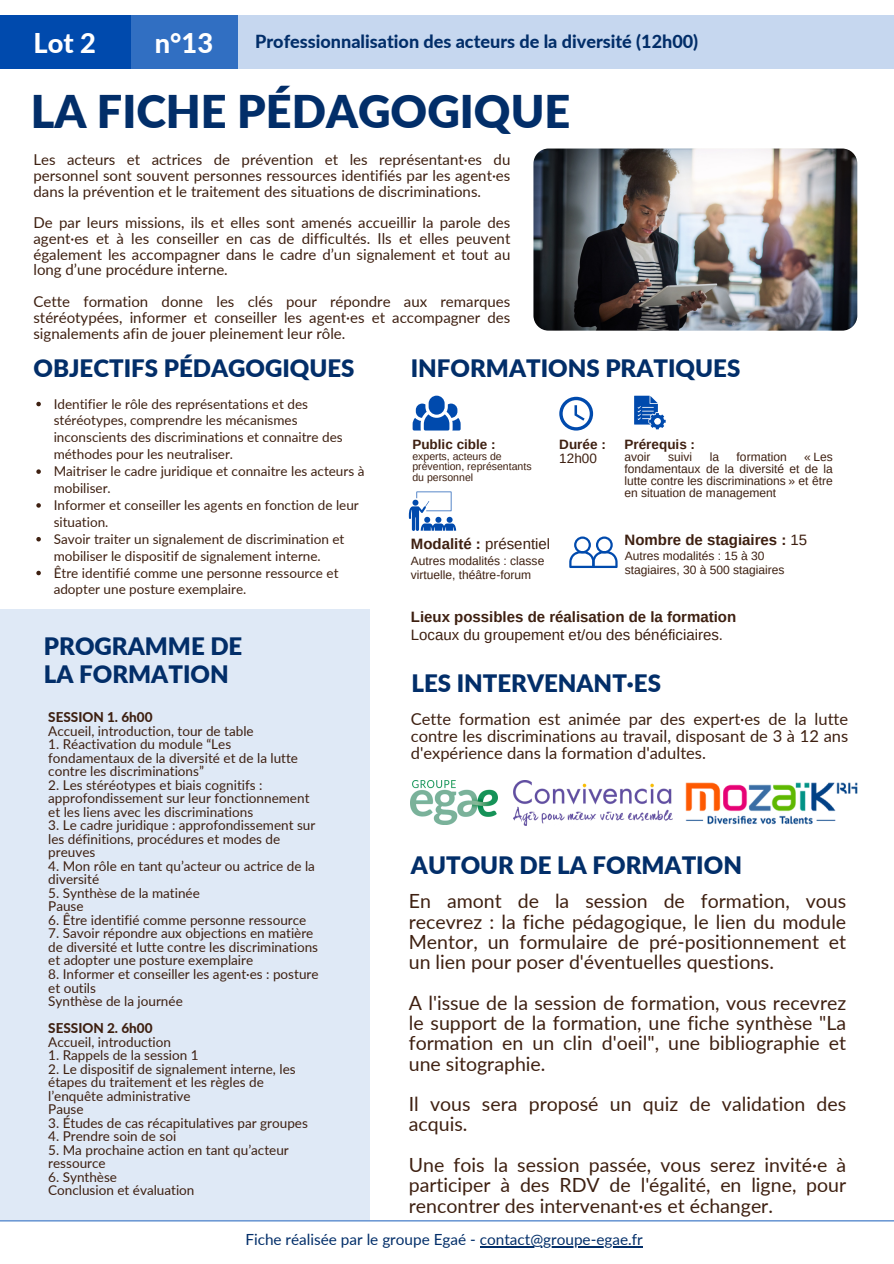
<style>
.page{position:relative;width:894px;height:1264px;background:#fff}
.page>*{position:absolute;margin:0;border:0;box-sizing:border-box;transform-origin:0 0}
.t1{font:900 45px "Lato";color:#022e69}
.t2{font:800 27.15px "Lato";color:#fff}
.t3{font:900 24px/28.2px "Lato";color:#022e69}
.t4{font:19.5px/20.2px "Lato";color:#3e2011;text-align:justify}
.t5{font:800 18px "Lato";color:#022e69}
.t6{font:16.5px/17px "Lato";color:#3e2011;text-align:justify}
.t7{font:15.3px "Lato";color:#022e69}
.t8{font:15px/15.8px "Lato";color:#3e2011;text-align:justify}
.t9{font:700 15px "Arimo";color:#3e2011}
.t10{font:15px "Arimo";color:#3e2011}
.t11{font:13.5px/13.5px "Lato";color:#3e2011}
.t12{font:700 13.5px "Arimo";color:#3e2011}
.t13{font:800 13.5px "Lato";color:#3e2011}
.t14{font:13.5px "Arimo";color:#3e2011}
.t15{font:12px/12px "Arimo";color:#3e2011}
.t16{font:10.5px/10.5px "Arimo";color:#3e2011}
.s1{font-weight:700}
.s2{font-weight:400}
</style>
<div class="page">
<div style="left:0;top:15px;width:135px;height:54px;background:#004aad"></div>
<div style="left:237px;top:15px;width:656px;height:54px;background:#c6d7ef"></div>
<div style="left:131px;top:15px;width:106px;height:54px;background:#316fc2"></div>
<div style="left:0;top:609px;width:369px;height:611px;background:#dfe9f6"></div>
<svg style="left:412px;top:403px;width:48px;height:27px"></svg>
<div style="left:428px;top:395px;width:16px;height:19px;background:#004aad;border-radius:8px"></div>
<svg style="left:634px;top:396px;width:31px;height:33px"></svg>
<svg style="left:409px;top:491px;width:47px;height:40px"></svg>
<svg style="left:569px;top:536px;width:48px;height:32px"></svg>
<svg style="left:559px;top:397px;width:34px;height:33px"></svg>
<hr style="left:0;top:1220px;width:893px;height:1px;background:#316fc2">
<img style="left:533px;top:148px;width:324px;height:183px;border-radius:15px">
<img style="left:410px;top:780px;width:87px;height:44px">
<img style="left:513px;top:780px;width:159px;height:45px">
<img style="left:685px;top:782px;width:172px;height:43px">
<hr style="left:479px;top:1246px;width:163px;height:1px;background:#022e69">
<svg style="left:36px;top:402px;width:5px;height:4px"></svg>
<svg style="left:36px;top:469px;width:5px;height:5px"></svg>
<svg style="left:36px;top:503px;width:5px;height:4px"></svg>
<svg style="left:36px;top:537px;width:5px;height:4px"></svg>
<svg style="left:36px;top:570px;width:5px;height:5px"></svg>
<p class="t2" style="left:33px;top:26px;width:64px">Lot 2</p>
<p class="t2" style="left:155px;top:26px;width:60px">n°13</p>
<p class="t5" style="left:255px;top:30px;width:444px">Professionnalisation des acteurs de la diversité (12h00)</p>
<p class="t1" style="left:31px;top:83px;width:541px">LA FICHE PÉDAGOGIQUE</p>
<p class="t8" style="left:33px;top:151px;width:478px">Les acteurs et actrices de prévention et les représentant·es du personnel sont souvent personnes ressources identifiés par les agent·es dans la prévention et le traitement des situations de discriminations.</p>
<p class="t8" style="left:33px;top:214px;width:478px">De par leurs missions, ils et elles sont amenés accueillir la parole des agent·es et à les conseiller en cas de difficultés. Ils et elles peuvent également les accompagner dans le cadre d’un signalement et tout au long d’une procédure interne.</p>
<p class="t8" style="left:33px;top:293px;width:478px">Cette formation donne les clés pour répondre aux remarques stéréotypées, informer et conseiller les agent·es et accompagner des signalements afin de jouer pleinement leur rôle.</p>
<p class="t3" style="left:33px;top:354px;width:322px">OBJECTIFS PÉDAGOGIQUES</p>
<p class="t11" style="left:54px;top:395px;width:290px;line-height:17px">Identifier le rôle des représentations et des stéréotypes, comprendre les mécanismes inconscients des discriminations et connaitre des méthodes pour les neutraliser.</p>
<p class="t11" style="left:54px;top:462px;width:312px;line-height:17px">Maitriser le cadre juridique et connaitre les acteurs à mobiliser.</p>
<p class="t11" style="left:54px;top:496px;width:306px;line-height:17px">Informer et conseiller les agents en fonction de leur situation.</p>
<p class="t11" style="left:54px;top:530px;width:292px;line-height:17px">Savoir traiter un signalement de discrimination et mobiliser le dispositif de signalement interne.</p>
<p class="t11" style="left:54px;top:564px;width:286px;line-height:17px">Être identifié comme une personne ressource et adopter une posture exemplaire.</p>
<p class="t3" style="left:44px;top:631px;width:200px">PROGRAMME DE<br>LA FORMATION</p>
<p class="t13" style="left:48px;top:708px;width:106px">SESSION 1. 6h00</p>
<p class="t11" style="left:48px;top:723px;width:207px">Accueil, introduction, tour de table</p>
<p class="t11" style="left:48px;top:737px;width:251px">1. Réactivation du module “Les fondamentaux de la diversité et de la lutte contre les discriminations”</p>
<p class="t11" style="left:48px;top:777px;width:263px">2. Les stéréotypes et biais cognitifs : approfondissement sur leur fonctionnement et les liens avec les discriminations</p>
<p class="t11" style="left:48px;top:818px;width:268px">3. Le cadre juridique : approfondissement sur les définitions, procédures et modes de preuves</p>
<p class="t11" style="left:48px;top:858px;width:268px">4. Mon rôle en tant qu’acteur ou actrice de la diversité</p>
<p class="t11" style="left:48px;top:885px;width:153px">5. Synthèse de la matinée</p>
<p class="t11" style="left:48px;top:899px;width:37px">Pause</p>
<p class="t11" style="left:48px;top:913px;width:259px">6. Être identifié comme personne ressource</p>
<p class="t11" style="left:48px;top:926px;width:271px">7. Savoir répondre aux objections en matière de diversité et lutte contre les discriminations et adopter une posture exemplaire</p>
<p class="t11" style="left:48px;top:967px;width:272px">8. Informer et conseiller les agent·es : posture et outils</p>
<p class="t11" style="left:48px;top:994px;width:136px">Synthèse de la journée</p>
<p class="t13" style="left:48px;top:1019px;width:106px">SESSION 2. 6h00</p>
<p class="t11" style="left:48px;top:1034px;width:124px">Accueil, introduction</p>
<p class="t11" style="left:48px;top:1048px;width:152px">1. Rappels de la session 1</p>
<p class="t11" style="left:48px;top:1061px;width:249px">2. Le dispositif de signalement interne, les étapes du traitement et les règles de l’enquête administrative</p>
<p class="t11" style="left:48px;top:1102px;width:37px">Pause</p>
<p class="t11" style="left:48px;top:1115px;width:261px">3. Études de cas récapitulatives par groupes</p>
<p class="t11" style="left:48px;top:1129px;width:129px">4. Prendre soin de soi</p>
<p class="t11" style="left:48px;top:1142px;width:242px">5. Ma prochaine action en tant qu’acteur ressource</p>
<p class="t11" style="left:48px;top:1169px;width:70px">6. Synthèse</p>
<p class="t11" style="left:48px;top:1183px;width:148px">Conclusion et évaluation</p>
<p class="t3" style="left:410px;top:353px;width:331px">INFORMATIONS PRATIQUES</p>
<p class="t12" style="left:412px;top:436px;width:85px">Public cible :</p>
<p class="t16" style="left:412px;top:451px;width:121px">experts, acteurs de prévention, représentants du personnel</p>
<p class="t12" style="left:559px;top:437px;width:48px">Durée :</p>
<p class="t14" style="left:559px;top:450px;width:39px">12h00</p>
<p class="t12" style="left:624px;top:437px;width:72px">Prérequis :</p>
<p class="t15" style="left:624px;top:451px;width:28px">avoir</p>
<p class="t15" style="left:668px;top:451px;width:26px">suivi</p>
<p class="t15" style="left:709px;top:451px;width:11px">la</p>
<p class="t15" style="left:736px;top:451px;width:52px">formation</p>
<p class="t15" style="left:624px;top:451px;width:210px;text-align:justify;text-indent:180px">« Les fondamentaux de la diversité et de la lutte contre les discriminations » et être en situation de management</p>
<p class="t10" style="left:410px;top:535px;width:141px"><span class="s1">Modalité :</span> présentiel</p>
<p class="t15" style="left:410px;top:554px;width:135px;line-height:14px">Autres modalités : classe virtuelle, théâtre-forum</p>
<p class="t9" style="left:624px;top:531px;width:184px">Nombre de stagiaires : <span class="s2">15</span></p>
<p class="t15" style="left:624px;top:549px;width:161px;line-height:14px">Autres modalités : 15 à 30 stagiaires, 30 à 500 stagiaires</p>
<p class="t9" style="left:410px;top:608px;width:327px">Lieux possibles de réalisation de la formation</p>
<p class="t10" style="left:410px;top:626px;width:314px">Locaux du groupement et/ou des bénéficiaires.</p>
<p class="t3" style="left:411px;top:668px;width:251px">LES INTERVENANT·ES</p>
<p class="t6" style="left:410px;top:710px;width:439px">Cette formation est animée par des expert·es de la lutte contre les discriminations au travail, disposant de 3 à 12 ans d'expérience dans la formation d'adultes.</p>
<p class="t3" style="left:411px;top:850px;width:332px">AUTOUR DE LA FORMATION</p>
<p class="t4" style="left:409px;top:890px;width:439px">En amont de la session de formation, vous recevrez : la fiche pédagogique, le lien du module Mentor, un formulaire de pré-positionnement et un lien pour poser d'éventuelles questions.</p>
<p class="t4" style="left:409px;top:992px;width:439px">A l'issue de la session de formation, vous recevrez le support de la formation, une fiche synthèse "La formation en un clin d'oeil", une bibliographie et une sitographie.</p>
<p class="t4" style="left:409px;top:1093px;width:439px">Il vous sera proposé un quiz de validation des acquis.</p>
<p class="t4" style="left:409px;top:1154px;width:439px">Une fois la session passée, vous serez invité·e à participer à des RDV de l'égalité, en ligne, pour rencontrer des intervenant·es et échanger.</p>
<p class="t7" style="left:245px;top:1230px;width:399px">Fiche réalisée par le groupe Egaé - contact@groupe-egae.fr</p>
</div>
